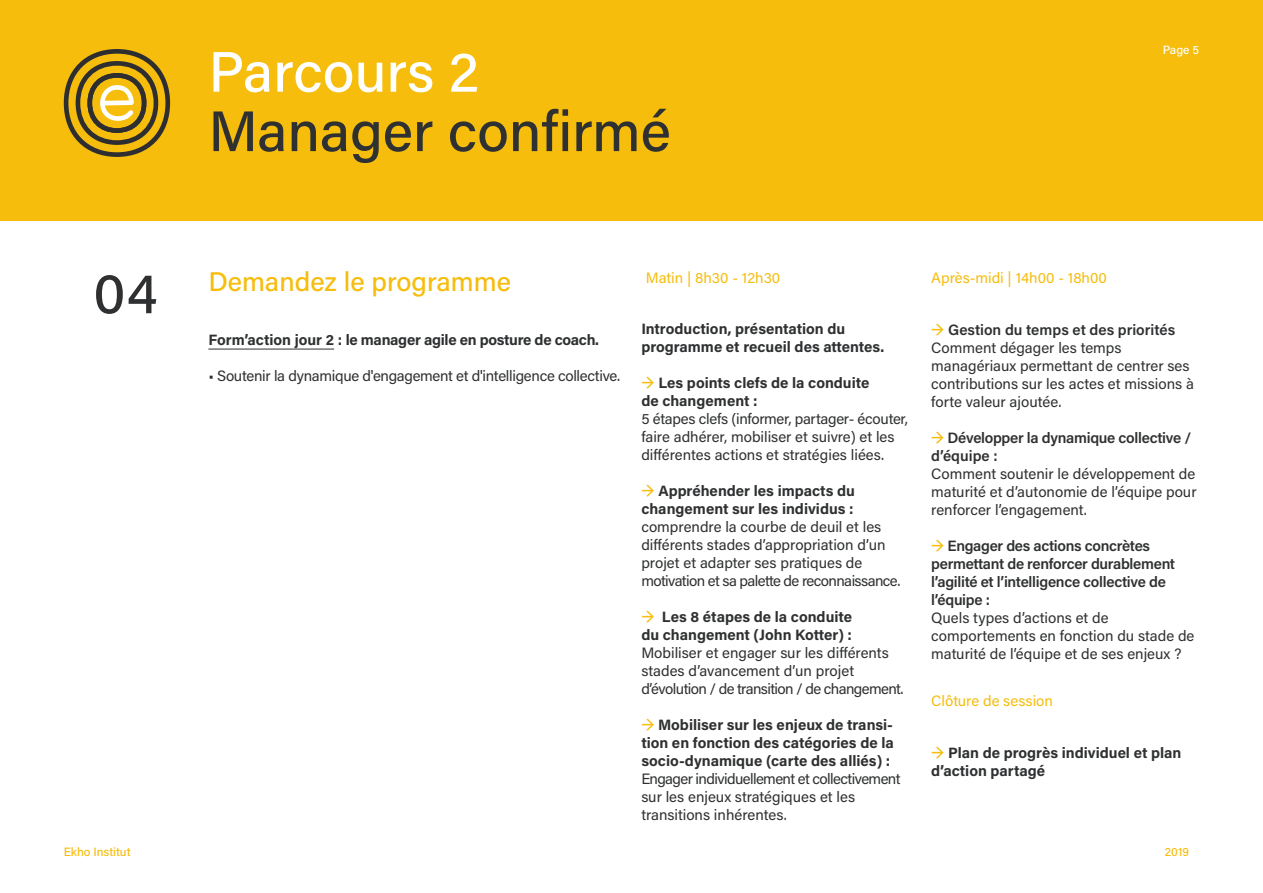
<style>
.page{position:relative;width:1263px;height:893px;background:#fff}
.page>*{position:absolute;margin:0;border:0;box-sizing:border-box;transform-origin:0 0}
.t1{font:500 57px "Acumin Pro";color:#2f3031}
.t2{font:500 57px "Acumin Pro";color:#fff}
.t3{font:500 27px "Acumin Pro";color:#f6bd0d}
.t4{font:15px/18px "Acumin Pro";color:#2f3031}
.t5{font:700 15px/18px "Acumin Pro";color:#2f3031}
.t6{font:600 15px/18px "Acumin Pro";letter-spacing:-.02em;color:#2f3031}
.t7{font:15px "Acumin Pro";letter-spacing:-.02em;color:#2f3031}
.t8{font:15px "Acumin Pro";color:#f6bd0d}
.t9{font:700 15px "Acumin Pro";letter-spacing:-.02em;color:#2f3031}
.t10{font:500 12px "Acumin Pro";color:#f6bd0d}
.t11{font:500 12px "Acumin Pro";color:#fff}
.s1{font-size:57px;color:#2f3031}
.s2{font-weight:600;color:#f6bd0d}
.s3{font-weight:600}
.s4{color:#f6bd0d}
</style>
<div class="page">
<div style="left:0;top:0;width:1263px;height:220px;background:#f6bd0d"></div>
<svg style="left:64px;top:49px;width:106px;height:108px"></svg>
<hr style="left:208px;top:349px;width:126px;height:1px;background:#2f3031">
<h1 class="t2" style="left:208px;top:32px;width:272px">Parcours 2</h1>
<h1 class="t1" style="left:208px;top:92px;width:464px">Manager confirmé</h1>
<p class="t11" style="left:1163px;top:42px;width:38px">Page 5</p>
<h2 class="t3" style="left:93px;top:262px;width:419px"><span class="s1">04</span> Demandez le programme</h2>
<p class="t9" style="left:208px;top:329px;width:392px">Form’action jour 2 : le manager agile en posture de coach.</p>
<p class="t7" style="left:208px;top:365px;width:413px">• Soutenir la dynamique d'engagement et d'intelligence collective.</p>
<p class="t8" style="left:646px;top:268px;width:136px">Matin | 8h30 - 12h30</p>
<p class="t8" style="left:931px;top:268px;width:177px">Après-midi | 14h00 - 18h00</p>
<p class="t5" style="left:641px;top:319px;width:244px">Introduction, présentation du programme et recueil des attentes.</p>
<p class="t5" style="left:641px;top:373px;width:230px"><span class="s2">→</span> Les points clefs de la conduite de changement :</p>
<p class="t4" style="left:641px;top:409px;width:268px">5 étapes clefs (informer, partager- écouter, faire adhérer, mobiliser et suivre) et les différentes actions et stratégies liées.</p>
<p class="t5" style="left:641px;top:481px;width:215px"><span class="s2">→</span> Appréhender les impacts du changement sur les individus :</p>
<p class="t4" style="left:641px;top:517px;width:260px">comprendre la courbe de deuil et les différents stades d’appropriation d’un projet et adapter ses pratiques de motivation et sa palette de reconnaissance.</p>
<p class="t5" style="left:641px;top:607px;width:212px"><span class="s2">→</span> Les 8 étapes de la conduite du changement (John Kotter) :</p>
<p class="t4" style="left:641px;top:643px;width:264px">Mobiliser et engager sur les différents stades d’avancement d’un projet d’évolution / de transition / de changement.</p>
<p class="t5" style="left:641px;top:715px;width:254px;text-align:justify"><span class="s2">→</span> Mobiliser sur les enjeux de transi&shy;tion en fonction des catégories de la socio-dynamique (carte des alliés) :</p>
<p class="t4" style="left:641px;top:769px;width:261px">Engager individuellement et collectivement sur les enjeux stratégiques et les transitions inhérentes.</p>
<p class="t4" style="left:931px;top:321px;width:264px"><span class="s2">→</span> <span class="s3">Gestion du temps et des priorités<br></span>Comment dégager les temps managériaux permettant de centrer ses contributions sur les actes et missions à forte valeur ajoutée.</p>
<p class="t6" style="left:931px;top:429px;width:261px"><span class="s4">→</span> Développer la dynamique collective / d’équipe :</p>
<p class="t4" style="left:931px;top:465px;width:267px;text-align:justify">Comment soutenir le développement de maturité et d’autonomie de l’équipe pour renforcer l’engagement.</p>
<p class="t6" style="left:931px;top:537px;width:245px"><span class="s4">→</span> Engager des actions concrètes permettant de renforcer durablement l’agilité et l’intelligence collective de l’équipe :</p>
<p class="t4" style="left:931px;top:609px;width:265px">Quels types d’actions et de comportements en fonction du stade de maturité de l’équipe et de ses enjeux ?</p>
<p class="t8" style="left:931px;top:690px;width:123px">Clôture de session</p>
<p class="t5" style="left:931px;top:743px;width:252px"><span class="s2">→</span> Plan de progrès individuel et plan d’action partagé</p>
<p class="t10" style="left:64px;top:843px;width:68px">Ekho Institut</p>
<p class="t10" style="left:1165px;top:843px;width:26px">2019</p>
</div>
